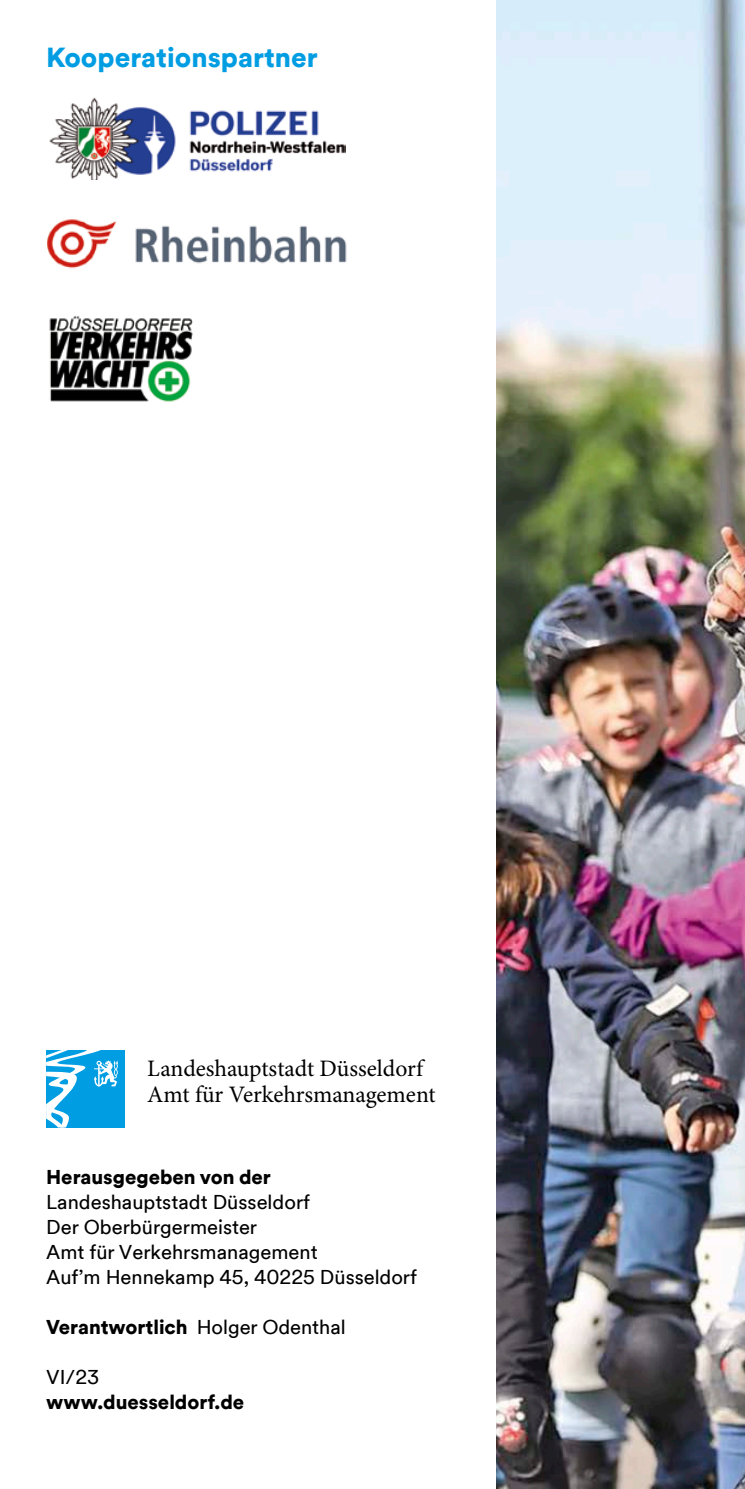
<style>
.page{position:relative;width:745px;height:1489px;background:#fff}
.page>*{position:absolute;margin:0;border:0;box-sizing:border-box;transform-origin:0 0}
.t1{font:900 27.5px "Duesseldorf Circular TT";color:#009de2}
.t2{font:23.5px/25.5px "Minion Pro";letter-spacing:-.005em;color:#000}
.t3{font:20px/25px "Duesseldorf Circular TT";color:#000}
.t4{font:900 20px "Duesseldorf Circular TT";color:#000}
.s1{font-weight:400}
</style>
<div class="page">
<img style="left:49px;top:97px;width:296px;height:82px">
<img style="left:47px;top:219px;width:300px;height:50px">
<img style="left:49px;top:315px;width:144px;height:87px">
<div style="left:46px;top:1049px;width:78px;height:78px;background:#009de2"></div>
<svg style="left:46px;top:1049px;width:72px;height:78px"></svg>
<img style="left:496px;top:0;width:248px;height:1488px">
<h1 class="t1" style="left:46px;top:38px;width:273px">Kooperationspartner</h1>
<p class="t2" style="left:147px;top:1055px;width:290px">Landeshauptstadt Düsseldorf<br>Amt für Verkehrsmanagement</p>
<p class="t4" style="left:46px;top:1162px;width:226px">Herausgegeben von der</p>
<p class="t3" style="left:46px;top:1188px;width:372px">Landeshauptstadt Düsseldorf<br>Der Oberbürgermeister<br>Amt für Verkehrsmanagement<br>Auf’m Hennekamp 45, 40225 Düsseldorf</p>
<p class="t4" style="left:46px;top:1312px;width:301px">Verantwortlich <span class="s1">Holger Odenthal</span></p>
<p class="t3" style="left:46px;top:1363px;width:55px">VI/23</p>
<p class="t4" style="left:46px;top:1387px;width:199px">www.duesseldorf.de</p>
</div>
